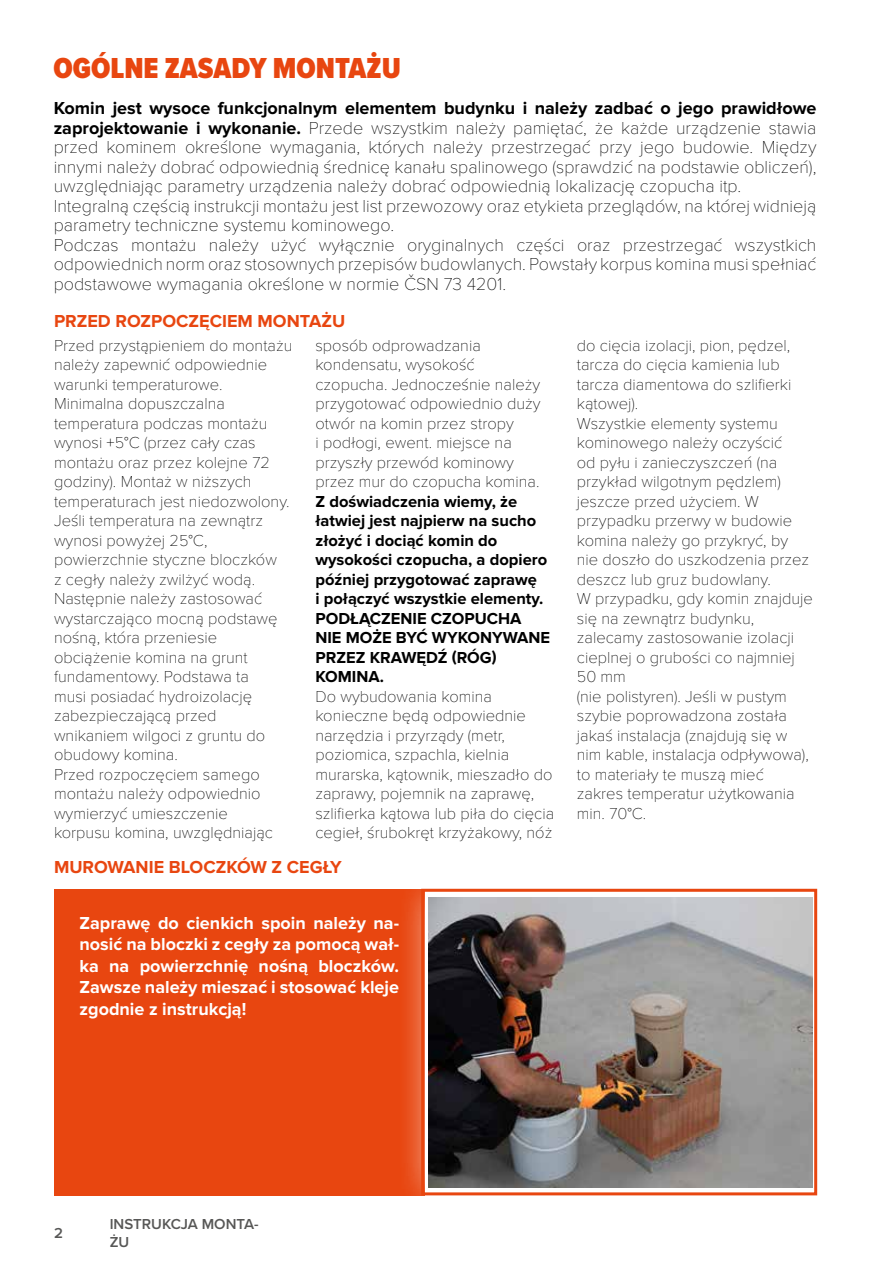
<style>
.page{position:relative;width:893px;height:1263px;background:#fff}
.page>*{position:absolute;margin:0;border:0;box-sizing:border-box;transform-origin:0 0}
.t1{font:900 30px "Proxima Nova Cond";color:#e84610}
.t2{font:100 18px/19.5px "Proxima Nova T";color:#000}
.t3{font:700 18px/21.6px "Proxima Nova";color:#fff;text-align:justify}
.t4{font:700 18px "Proxima Nova";color:#000}
.t5{font:700 18px "Proxima Nova";color:#e84610}
.t6{font:100 16.5px/19.5px "Proxima Nova T";color:#000}
.t7{font:700 16.5px/19.5px "Proxima Nova";color:#000}
.t8{font:600 15px/18px "Proxima Nova";color:#575756}
.s1{font-family:"Proxima Nova";font-weight:700}
</style>
<div class="page">
<div style="left:54px;top:889px;width:371px;height:306px;background:#e84610"></div>
<div style="left:398px;top:866px;width:446px;height:353px;background:#fff;opacity:.75"></div>
<img style="left:429px;top:897px;width:383px;height:291px">
<div style="left:421px;top:889px;width:396px;height:306px;border:3px solid #e84610"></div>
<h1 class="t1" style="left:53px;top:46px;width:349px">OGÓLNE ZASADY MONTAŻU</h1>
<p class="t4" style="left:54px;top:98px;width:764px">Komin jest wysoce funkcjonalnym elementem budynku i należy zadbać o jego prawidłowe</p>
<p class="t2" style="left:54px;top:117px;width:764px"><span class="s1">zaprojektowanie i wykonanie.</span> Przede wszystkim należy pamiętać, że każde urządzenie stawia przed kominem określone wymagania, których należy przestrzegać przy jego budowie. Między innymi należy dobrać odpowiednią średnicę kanału spalinowego (sprawdzić na podstawie obliczeń), uwzględniając parametry urządzenia należy dobrać odpowiednią lokalizację czopucha itp.<br>Integralną częścią instrukcji montażu jest list przewozowy oraz etykieta przeglądów, na której widnieją parametry techniczne systemu kominowego.<br>Podczas montażu należy użyć wyłącznie oryginalnych części oraz przestrzegać wszystkich odpowiednich norm oraz stosownych przepisów budowlanych. Powstały korpus komina musi spełniać podstawowe wymagania określone w normie ČSN 73 4201.</p>
<p class="t5" style="left:54px;top:311px;width:293px">PRZED ROZPOCZĘCIEM MONTAŻU</p>
<p class="t6" style="left:54px;top:334px;width:240px">Przed przystąpieniem do montażu należy zapewnić odpowiednie warunki temperaturowe.<br>Minimalna dopuszczalna temperatura podczas montażu wynosi +5°C (przez cały czas montażu oraz przez kolejne 72 godziny). Montaż w niższych temperaturach jest niedozwolony.<br>Jeśli temperatura na zewnątrz wynosi powyżej 25°C, powierzchnie styczne bloczków<br>z cegły należy zwilżyć wodą.<br>Następnie należy zastosować wystarczająco mocną podstawę nośną, która przeniesie obciążenie komina na grunt fundamentowy. Podstawa ta<br>musi posiadać hydroizolację zabezpieczającą przed wnikaniem wilgoci z gruntu do obudowy komina.<br>Przed rozpoczęciem samego montażu należy odpowiednio wymierzyć umieszczenie<br>korpusu komina, uwzględniając</p>
<p class="t6" style="left:315px;top:334px;width:227px">sposób odprowadzania kondensatu, wysokość czopucha. Jednocześnie należy przygotować odpowiednio duży otwór na komin przez stropy<br>i podłogi, ewent. miejsce na przyszły przewód kominowy przez mur do czopucha komina.</p>
<p class="t7" style="left:315px;top:492px;width:236px">Z doświadczenia wiemy, że łatwiej jest najpierw na sucho złożyć i dociąć komin do wysokości czopucha, a dopiero później przygotować zaprawę<br>i połączyć wszystkie elementy.<br>PODŁĄCZENIE CZOPUCHA<br>NIE MOŻE BYĆ WYKONYWANE<br>PRZEZ KRAWĘDŹ (RÓG)<br>KOMINA.</p>
<p class="t6" style="left:315px;top:685px;width:240px">Do wybudowania komina konieczne będą odpowiednie narzędzia i przyrządy (metr, poziomica, szpachla, kielnia murarska, kątownik, mieszadło do zaprawy, pojemnik na zaprawę, szlifierka kątowa lub piła do cięcia cegieł, śrubokręt krzyżakowy, nóż</p>
<p class="t5" style="left:54px;top:857px;width:289px">MUROWANIE BLOCZKÓW Z CEGŁY</p>
<p class="t3" style="left:80px;top:912px;width:321px">Zaprawę do cienkich spoin należy na&shy;nosić na bloczki z cegły za pomocą wał&shy;ka na powierzchnię nośną bloczków.<br>Zawsze należy mieszać i stosować kleje zgodnie z instrukcją!</p>
<p class="t6" style="left:577px;top:334px;width:237px">do cięcia izolacji, pion, pędzel, tarcza do cięcia kamienia lub tarcza diamentowa do szlifierki kątowej).<br>Wszystkie elementy systemu kominowego należy oczyścić<br>od pyłu i zanieczyszczeń (na przykład wilgotnym pędzlem) jeszcze przed użyciem. W przypadku przerwy w budowie komina należy go przykryć, by nie doszło do uszkodzenia przez deszcz lub gruz budowlany.<br>W przypadku, gdy komin znajduje się na zewnątrz budynku, zalecamy zastosowanie izolacji cieplnej o grubości co najmniej<br>50 mm<br>(nie polistyren). Jeśli w pustym szybie poprowadzona została jakaś instalacja (znajdują się w nim kable, instalacja odpływowa), to materiały te muszą mieć zakres temperatur użytkowania min. 70°C.</p>
<p class="t8" style="left:54px;top:1223px;width:10px">2</p>
<p class="t8" style="left:110px;top:1214px;width:151px">INSTRUKCJA MONTA-<br>ŻU</p>
</div>
